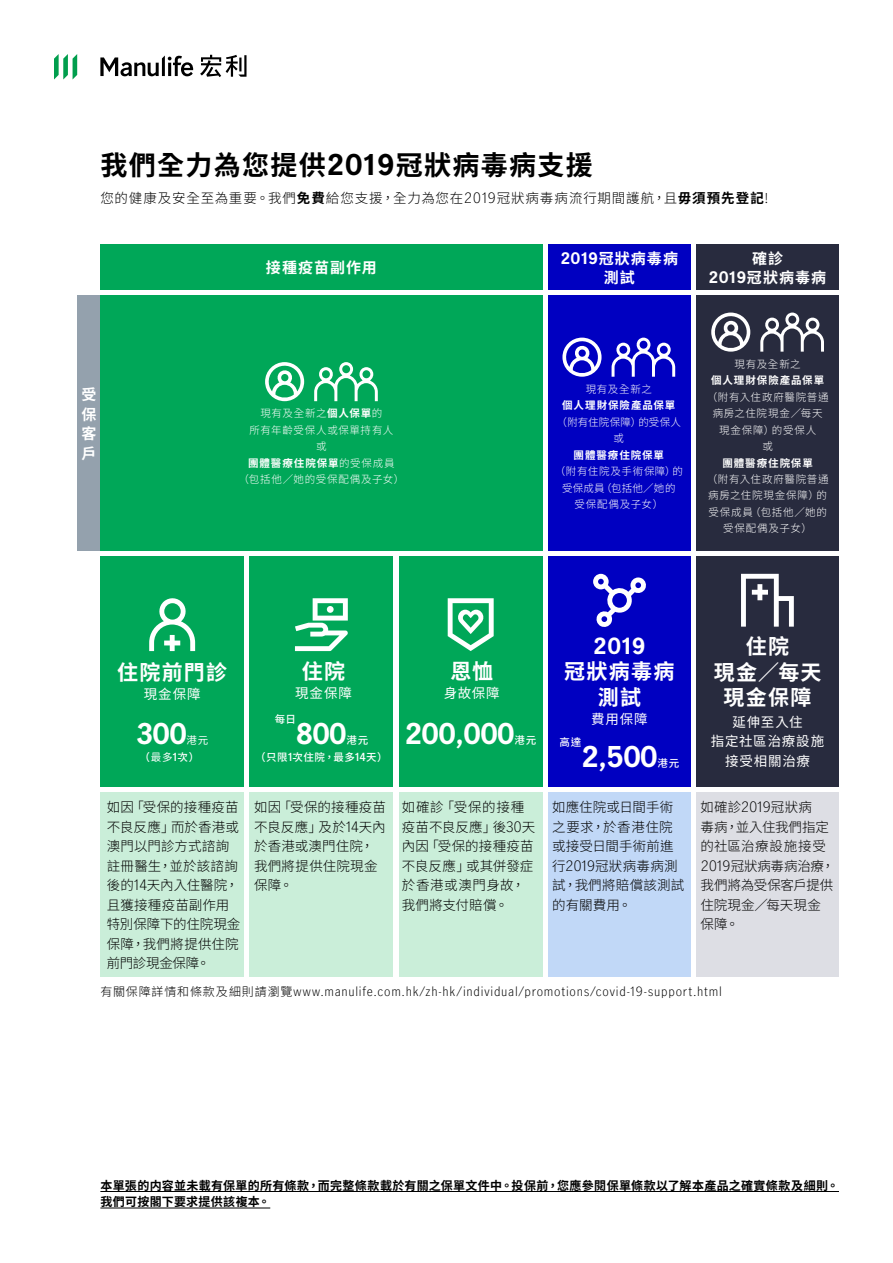
<style>
.page{position:relative;width:893px;height:1263px;background:#fff}
.page>*{position:absolute;margin:0;border:0;box-sizing:border-box;transform-origin:0 0}
.t1{font:700 27px "Noto Sans CJ Ktc";letter-spacing:.05em;color:#000}
.t2{font:700 27px "Manulife JH Sans";color:#fff}
.t3{font:700 21px/25.5px "Noto Sans CJ Ktc";letter-spacing:.065em;color:#fff;text-align:center}
.t4{font:700 21px "Manulife JH Sans";color:#fff}
.t5{font:700 15px/19.5px "Noto Sans CJ Ktc";letter-spacing:.075em;color:#fff;text-align:center}
.t6{font:300 13.5px/19.5px "Noto Sans CJ Ktc";letter-spacing:.01em;color:#000}
.t7{font:300 13.5px "Noto Sans CJ Ktc";letter-spacing:.06em;color:#000}
.t8{font:13.5px/19.5px "Noto Sans CJ Ktc";letter-spacing:.065em;color:#fff;text-align:center}
.t9{font:300 12px "Manulife JH Sans";letter-spacing:.06em;color:#000}
.t10{font:700 12px/16.5px "Noto Sans CJ Ktc";letter-spacing:.03em;color:#000}
.t11{font:300 10.5px/16.5px "Noto Sans CJ Ktc";letter-spacing:.065em;color:#fff;text-align:center}
.t12{font:700 10.5px "Noto Sans CJ Ktc";letter-spacing:.09em;color:#fff}
.t13{font:500 10.5px "Noto Sans CJ Ktc";letter-spacing:.055em;color:#fff}
.t14{font:300 10.5px/16.5px "Noto Sans CJ Ktc";letter-spacing:.02em;color:#fff;text-align:center}
.t15{font:10.5px/17px "Noto Sans CJ Ktc";color:#fff}
.s1{font-family:"Manulife JH Sans"}
.s2{font-weight:700}
.s3{font-weight:500}
.s4{font-family:"Manulife JH Sans";font-weight:600}
.s5{font-family:"Noto Sans CJ Ktc"}
</style>
<div class="page">
<hr style="left:100px;top:1191px;width:739px;height:1px;background:#000">
<hr style="left:100px;top:1208px;width:170px;height:1px;background:#000">
<div style="left:100px;top:792px;width:144px;height:185px;background:#caeed9"></div>
<div style="left:548px;top:792px;width:143px;height:185px;background:#c1d8f7"></div>
<div style="left:250px;top:792px;width:143px;height:185px;background:#caeed9"></div>
<div style="left:696px;top:792px;width:143px;height:185px;background:#dddee4"></div>
<div style="left:399px;top:792px;width:143px;height:185px;background:#caeed9"></div>
<div style="left:250px;top:557px;width:143px;height:230px;background:#00a758"></div>
<div style="left:100px;top:557px;width:144px;height:230px;background:#00a758"></div>
<div style="left:399px;top:557px;width:143px;height:230px;background:#00a758"></div>
<div style="left:548px;top:557px;width:143px;height:230px;background:#0000c1"></div>
<div style="left:696px;top:557px;width:143px;height:230px;background:#282b3e"></div>
<div style="left:696px;top:245px;width:143px;height:45px;background:#282b3e"></div>
<div style="left:100px;top:245px;width:442px;height:45px;background:#00a758"></div>
<div style="left:548px;top:245px;width:143px;height:45px;background:#0000c1"></div>
<svg style="left:741px;top:574px;width:53px;height:53px"></svg>
<svg style="left:295px;top:598px;width:53px;height:53px"></svg>
<svg style="left:593px;top:574px;width:53px;height:53px"></svg>
<svg style="left:448px;top:598px;width:46px;height:53px"></svg>
<svg style="left:149px;top:598px;width:46px;height:53px"></svg>
<div style="left:77px;top:296px;width:23px;height:255px;background:#94a1ad"></div>
<div style="left:100px;top:296px;width:442px;height:255px;background:#00a758"></div>
<div style="left:548px;top:296px;width:143px;height:255px;background:#0000c1"></div>
<div style="left:696px;top:296px;width:143px;height:255px;background:#282b3e"></div>
<svg style="left:314px;top:362px;width:64px;height:39px"></svg>
<svg style="left:265px;top:362px;width:39px;height:39px"></svg>
<svg style="left:612px;top:338px;width:63px;height:39px"></svg>
<svg style="left:562px;top:338px;width:40px;height:39px"></svg>
<svg style="left:760px;top:313px;width:64px;height:39px"></svg>
<svg style="left:711px;top:313px;width:39px;height:39px"></svg>
<svg style="left:54px;top:54px;width:23px;height:26px"></svg>
<svg style="left:100px;top:56px;width:93px;height:20px"></svg>
<svg style="left:200px;top:55px;width:47px;height:22px"></svg>
<h1 class="t1" style="left:100px;top:150px;width:494px">我們全力為您提供<span class="s1">2019</span>冠狀病毒病支援</h1>
<p class="t7" style="left:100px;top:191px;width:670px">您的健康及安全至為重要。我們<span class="s2">免費</span>給您支援，全力為您在<span class="s1">2019</span>冠狀病毒病流行期間護航，且<span class="s2">毋須預先登記</span>!</p>
<p class="t5" style="left:81px;top:385px;width:17px;text-align:justify">受保客戶</p>
<p class="t5" style="left:266px;top:258px;width:112px">接種疫苗副作用</p>
<p class="t5" style="left:561px;top:249px;width:119px"><span class="s1">2019</span>冠狀病毒病測試</p>
<p class="t5" style="left:709px;top:249px;width:119px">確診<br><span class="s1">2019</span>冠狀病毒病</p>
<p class="t11" style="left:238px;top:405px;width:168px">現有及全新之<span class="s2">個人保單</span>的<br>所有年齡受保人或保單持有人<br>或<br><span class="s2">團體醫療住院保單</span>的受保成員<br>（包括他／她的受保配偶及子女）</p>
<p class="t11" style="left:586px;top:381px;width:68px">現有及全新之</p>
<p class="t12" style="left:562px;top:399px;width:115px">個人理財保險產品保單</p>
<p class="t14" style="left:557px;top:414px;width:126px">（附有住院保障）的受保人或</p>
<p class="t12" style="left:574px;top:449px;width:92px">團體醫療住院保單</p>
<p class="t11" style="left:555px;top:463px;width:130px">（附有住院及手術保障）的受保成員（包括他／她的<br>受保配偶及子女）</p>
<p class="t11" style="left:735px;top:356px;width:68px">現有及全新之</p>
<p class="t12" style="left:711px;top:374px;width:115px">個人理財保險產品保單</p>
<p class="t11" style="left:707px;top:389px;width:123px">（附有入住政府醫院普通病房之住院現金／每天現金保障）的受保人<br>或</p>
<p class="t12" style="left:722px;top:457px;width:92px">團體醫療住院保單</p>
<p class="t11" style="left:707px;top:471px;width:123px">（附有入住政府醫院普通病房之住院現金保障）的受保成員（包括他／她的受保配偶及子女）</p>
<h2 class="t3" style="left:117px;top:660px;width:112px">住院前門診</h2>
<p class="t8" style="left:144px;top:685px;width:58px">現金保障</p>
<h1 class="t2" style="left:136px;top:714px;width:52px">300</h1>
<p class="t15" style="left:140px;top:732px;width:70px;text-indent:47px">港元<span class="s3">（</span>最多<span class="s4">1</span><span class="s3">次）</span></p>
<p class="t6" style="left:107px;top:798px;width:135px">如因「受保的接種疫苗不良反應」而於香港或澳門以門診方式諮詢註冊醫生，並於該諮詢後的<span class="s1">14</span>天內入住醫院，且獲接種疫苗副作用特別保障下的住院現金保障，我們將提供住院前門診現金保障。</p>
<h2 class="t3" style="left:302px;top:659px;width:45px">住院</h2>
<p class="t8" style="left:295px;top:684px;width:58px">現金保障</p>
<p class="t13" style="left:275px;top:713px;width:23px">每日</p>
<h1 class="t2" style="left:296px;top:714px;width:52px">800</h1>
<p class="t13" style="left:346px;top:734px;width:23px">港元</p>
<p class="t13" style="left:255px;top:751px;width:134px">（只限<span class="s4">1</span>次住院，最多<span class="s4">14</span>天）</p>
<h2 class="t3" style="left:450px;top:659px;width:44px">恩恤</h2>
<p class="t8" style="left:444px;top:684px;width:57px">身故保障</p>
<h1 class="t2" style="left:405px;top:714px;width:111px">200,000</h1>
<p class="t13" style="left:514px;top:734px;width:23px">港元</p>
<h2 class="t4" style="left:594px;top:630px;width:53px">2019</h2>
<h2 class="t3" style="left:564px;top:659px;width:112px">冠狀病毒病測試</h2>
<p class="t8" style="left:591px;top:710px;width:58px">費用保障</p>
<p class="t13" style="left:560px;top:737px;width:23px">高達</p>
<h1 class="t2" style="left:582px;top:737px;width:77px">2,500</h1>
<p class="t13" style="left:657px;top:758px;width:23px">港元</p>
<h2 class="t3" style="left:714px;top:634px;width:109px">住院<br>現金／每天現金保障</h2>
<p class="t8" style="left:711px;top:712px;width:115px">延伸至入住<br>指定社區治療設施接受相關治療</p>
<p class="t6" style="left:254px;top:798px;width:133px">如因「受保的接種疫苗不良反應」及於<span class="s1">14</span>天內於香港或澳門住院，我們將提供住院現金保障。</p>
<p class="t6" style="left:402px;top:798px;width:135px">如確診「受保的接種疫苗不良反應」後<span class="s1">30</span>天內因「受保的接種疫苗不良反應」或其併發症於香港或澳門身故，我們將支付賠償。</p>
<p class="t6" style="left:552px;top:798px;width:134px">如應住院或日間手術之要求，於香港住院或接受日間手術前進行<span class="s1">2019</span>冠狀病毒病測試，我們將賠償該測試的有關費用。</p>
<p class="t6" style="left:700px;top:798px;width:136px">如確診<span class="s1">2019</span>冠狀病<br>毒病，並入住我們指定的社區治療設施接受<br><span class="s1">2019</span>冠狀病毒病治療，我們將為受保客戶提供住院現金／每天現金保障。</p>
<p class="t9" style="left:100px;top:983px;width:623px"><span class="s5">有關保障詳情和條款及細則請瀏覽</span>www.manulife.com.hk/zh-hk/individual/promotions/covid-19-support.html</p>
<p class="t10" style="left:100px;top:1177px;width:740px">本單張的内容並未載有保單的所有條款，而完整條款載於有關之保單文件中。投保前，您應參閱保單條款以了解本產品之確實條款及細則。我們可按閣下要求提供該複本。</p>
</div>
